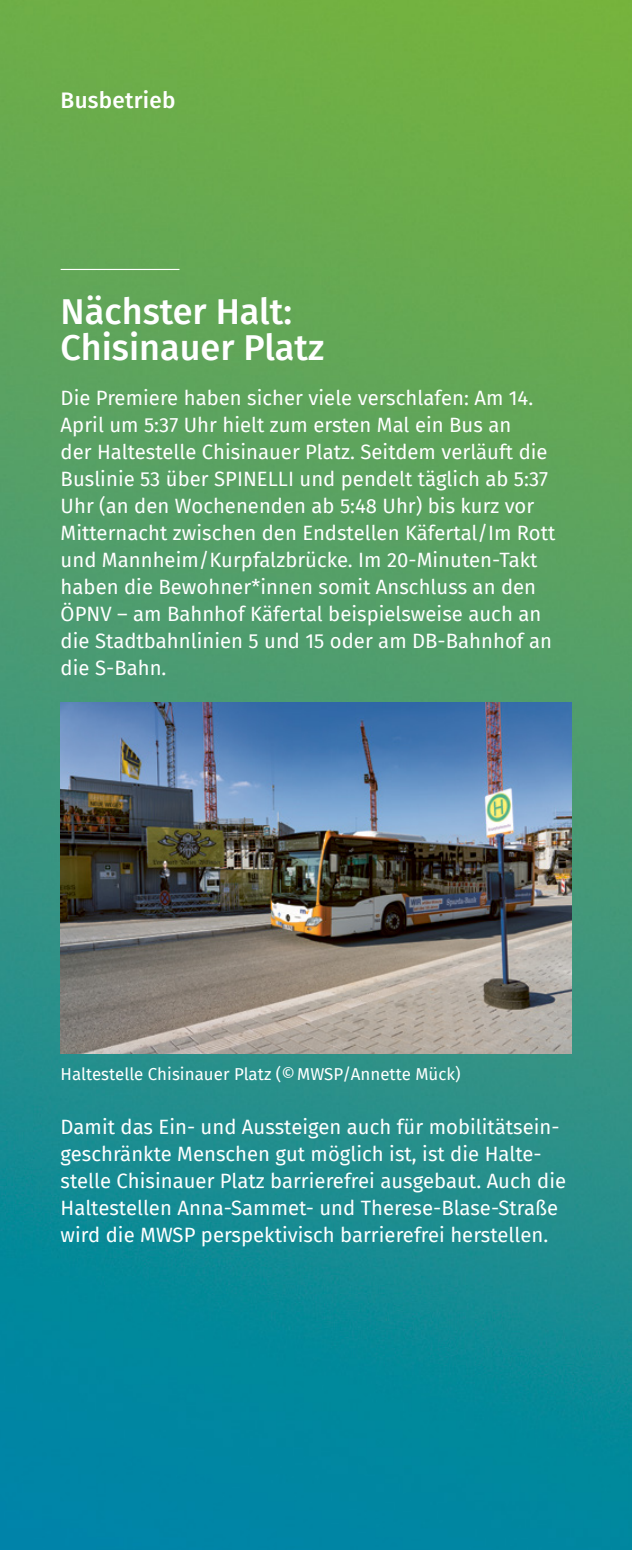
<style>
.page{position:relative;width:632px;height:1550px;background:#fff}
.page>*{position:absolute;margin:0;border:0;box-sizing:border-box;transform-origin:0 0}
.t1{font:500 36px/36px "Fira Sans";color:#fff}
.t2{font:500 22.5px "Fira Sans";letter-spacing:.01em;color:#fff}
.t3{font:20.25px/27px "Fira Sans";color:#fff}
.t4{font:16.88px "Fira Sans";color:#fff}
</style>
<div class="page">
<img style="left:0;top:0;width:631px;height:1550px">
<hr style="left:61px;top:269px;width:118px;height:1px;background:#fff">
<img style="left:61px;top:702px;width:510px;height:351px">
<p class="t2" style="left:61px;top:84px;width:116px">Busbetrieb</p>
<h1 class="t1" style="left:61px;top:293px;width:265px">Nächster Halt:<br>Chisinauer Platz</h1>
<p class="t3" style="left:61px;top:384px;width:496px">Die Premiere haben sicher viele verschlafen: Am 14.<br>April um 5:37 Uhr hielt zum ersten Mal ein Bus an<br>der Haltestelle Chisinauer Platz. Seitdem verläuft die Buslinie 53 über SPINELLI und pendelt täglich ab 5:37<br>Uhr (an den Wochenenden ab 5:48 Uhr) bis kurz vor Mitternacht zwischen den Endstellen Käfertal/Im Rott und Mannheim/Kurpfalzbrücke. Im 20-Minuten-Takt haben die Bewohner*innen somit Anschluss an den ÖPNV – am Bahnhof Käfertal beispielsweise auch an die Stadtbahnlinien 5 und 15 oder am DB-Bahnhof an die S-Bahn.</p>
<p class="t4" style="left:61px;top:1062px;width:401px">Haltestelle Chisinauer Platz (© MWSP/Annette Mück)</p>
<p class="t3" style="left:61px;top:1113px;width:507px">Damit das Ein- und Aussteigen auch für mobilitätsein&shy;geschränkte Menschen gut möglich ist, ist die Halte&shy;stelle Chisinauer Platz barrierefrei ausgebaut. Auch die Haltestellen Anna-Sammet- und Therese-Blase-Straße wird die MWSP perspektivisch barrierefrei herstellen.</p>
</div>
